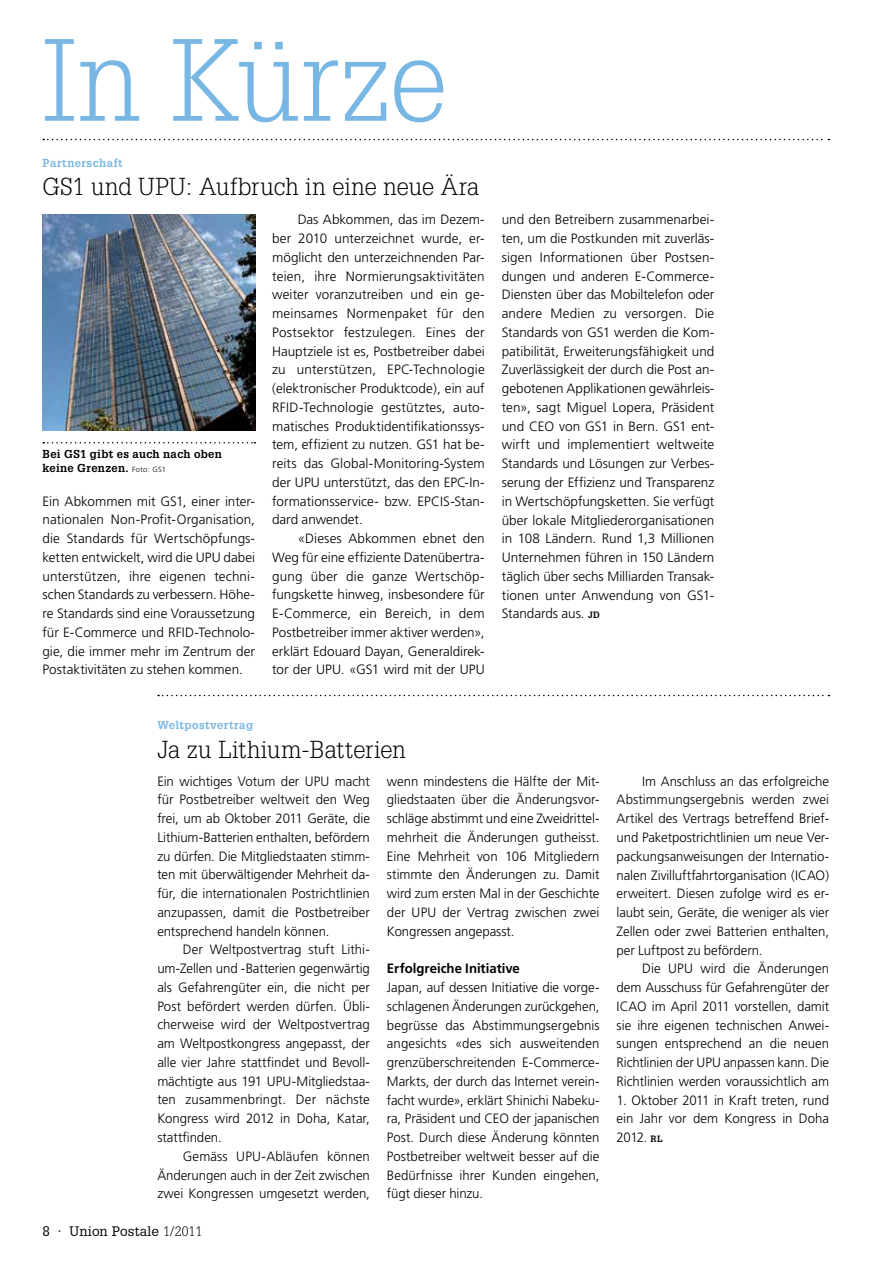
<style>
.page{position:relative;width:893px;height:1263px;background:#fff}
.page>*{position:absolute;margin:0;border:0;box-sizing:border-box;transform-origin:0 0}
.t1{font:300 114px "Glypha LT Std";letter-spacing:-.005em;color:#78b7e4}
.t2{font:300 24px "Glypha LT Std";letter-spacing:.005em;color:#000}
.t3{font:300 13.5px/18.8px "Frutiger";color:#000;text-align:justify}
.t4{font:700 13.5px "Frutiger";color:#000}
.t5{font:13.5px "Glypha LT Std";letter-spacing:.01em;color:#000}
.t6{font:700 11.25px/14.1px "Glypha LT Std";letter-spacing:.025em;color:#000}
.t7{font:700 11.25px "Glypha LT Std";letter-spacing:.045em;color:#78b7e4}
.s1{font-family:"Frutiger";font-weight:300;font-size:7.5px}
.s2{font-family:"Glypha LT Std";font-weight:700;font-size:9px}
.s3{font-weight:300}
</style>
<div class="page">
<svg style="left:43px;top:139px;width:786px;height:1px"></svg>
<img style="left:43px;top:215px;width:212px;height:215px">
<svg style="left:43px;top:442px;width:212px;height:1px"></svg>
<svg style="left:158px;top:695px;width:671px;height:1px"></svg>
<h1 class="t1" style="left:43px;top:16px;width:406px">In Kürze</h1>
<p class="t7" style="left:43px;top:156px;width:82px">Partnerschaft</p>
<h2 class="t2" style="left:43px;top:173px;width:438px">GS1 und UPU: Aufbruch in eine neue Ära</h2>
<p class="t6" style="left:43px;top:446px;width:181px">Bei GS1 gibt es auch nach oben keine Grenzen. <span class="s1">Foto: GS1</span></p>
<p class="t3" style="left:43px;top:492px;width:214px">Ein Abkommen mit GS1, einer inter&shy;nationalen Non-Profit-Organisation, die Standards für Wertschöpfungs&shy;ketten entwickelt, wird die UPU dabei unterstützen, ihre eigenen techni&shy;schen Standards zu verbessern. Höhe&shy;re Standards sind eine Voraussetzung für E-Commerce und RFID-Technolo&shy;gie, die immer mehr im Zentrum der Postaktivitäten zu stehen kommen.</p>
<p class="t3" style="left:272px;top:211px;width:214px;text-indent:26px">Das Abkommen, das im Dezem&shy;ber 2010 unterzeichnet wurde, er&shy;möglicht den unterzeichnenden Par&shy;teien, ihre Normierungsaktivitäten weiter voranzutreiben und ein ge&shy;meinsames Normenpaket für den Postsektor festzulegen. Eines der Hauptziele ist es, Postbetreiber dabei zu unterstützen, EPC-Technologie (elektronischer Produktcode), ein auf RFID-Technologie gestütztes, auto&shy;matisches Produktidentifikationssys&shy;tem, effizient zu nutzen. GS1 hat be&shy;reits das Global-Monitoring-System der UPU unterstützt, das den EPC-In&shy;formationsservice- bzw. EPCIS-Stan&shy;dard anwendet.</p>
<p class="t3" style="left:272px;top:529px;width:214px;text-indent:26px">«Dieses Abkommen ebnet den Weg für eine effiziente Datenübertra&shy;gung über die ganze Wertschöp&shy;fungskette hinweg, insbesondere für E-Commerce, ein Bereich, in dem Postbetreiber immer aktiver werden», erklärt Edouard Dayan, Generaldirek&shy;tor der UPU. «GS1 wird mit der UPU</p>
<p class="t3" style="left:502px;top:211px;width:214px">und den Betreibern zusammenarbei&shy;ten, um die Postkunden mit zuverläs&shy;sigen Informationen über Postsen&shy;dungen und anderen E-Commerce-Diensten über das Mobiltelefon oder andere Medien zu versorgen. Die Standards von GS1 werden die Kom&shy;patibilität, Erweiterungsfähigkeit und Zuverlässigkeit der durch die Post an&shy;gebotenen Applikationen gewährleis&shy;ten», sagt Miguel Lopera, Präsident und CEO von GS1 in Bern. GS1 ent&shy;wirft und implementiert weltweite Standards und Lösungen zur Verbes&shy;serung der Effizienz und Transparenz in Wertschöpfungsketten. Sie verfügt über lokale Mitgliederorganisationen in 108 Ländern. Rund 1,3 Millionen Unternehmen führen in 150 Ländern täglich über sechs Milliarden Transak&shy;tionen unter Anwendung von GS1- Standards aus. <span class="s2">JD</span></p>
<p class="t7" style="left:157px;top:718px;width:97px">Weltpostvertrag</p>
<h2 class="t2" style="left:157px;top:735px;width:250px">Ja zu Lithium-Batterien</h2>
<p class="t3" style="left:157px;top:772px;width:214px">Ein wichtiges Votum der UPU macht für Postbetreiber weltweit den Weg frei, um ab Oktober 2011 Geräte, die Lithium-Batterien enthalten, befördern zu dürfen. Die Mitgliedstaaten stimm&shy;ten mit überwältigender Mehrheit da&shy;für, die internationalen Postrichtlinien anzupassen, damit die Postbetreiber entsprechend handeln können.</p>
<p class="t3" style="left:157px;top:941px;width:214px;text-indent:26px">Der Weltpostvertrag stuft Lithi&shy;um-Zellen und -Batterien gegenwärtig als Gefahrengüter ein, die nicht per Post befördert werden dürfen. Übli&shy;cherweise wird der Weltpostvertrag am Weltpostkongress angepasst, der alle vier Jahre stattfindet und Bevoll&shy;mächtigte aus 191 UPU-Mitgliedstaa&shy;ten zusammenbringt. Der nächste Kongress wird 2012 in Doha, Katar, stattfinden.</p>
<p class="t3" style="left:157px;top:1147px;width:214px;text-indent:26px">Gemäss UPU-Abläufen können Änderungen auch in der Zeit zwischen zwei Kongressen umgesetzt werden,</p>
<p class="t5" style="left:43px;top:1223px;width:161px">8 · Union Postale <span class="s3">1/2011</span></p>
<p class="t3" style="left:387px;top:772px;width:214px">wenn mindestens die Hälfte der Mit&shy;gliedstaaten über die Änderungsvor&shy;schläge abstimmt und eine Zweidrittel&shy;mehrheit die Änderungen gutheisst.<br>Eine Mehrheit von 106 Mitgliedern stimmte den Änderungen zu. Damit wird zum ersten Mal in der Geschichte der UPU der Vertrag zwischen zwei Kongressen angepasst.</p>
<p class="t4" style="left:387px;top:960px;width:134px">Erfolgreiche Initiative</p>
<p class="t3" style="left:387px;top:978px;width:214px">Japan, auf dessen Initiative die vorge&shy;schlagenen Änderungen zurückgehen, begrüsse das Abstimmungsergebnis angesichts «des sich ausweitenden grenzüberschreitenden E-Commerce-Markts, der durch das Internet verein&shy;facht wurde», erklärt Shinichi Nabeku&shy;ra, Präsident und CEO der japanischen Post. Durch diese Änderung könnten Postbetreiber weltweit besser auf die Bedürfnisse ihrer Kunden eingehen, fügt dieser hinzu.</p>
<p class="t3" style="left:617px;top:772px;width:214px;text-indent:26px">Im Anschluss an das erfolgreiche Abstimmungsergebnis werden zwei Artikel des Vertrags betreffend Brief&shy;und Paketpostrichtlinien um neue Ver&shy;packungsanweisungen der Internatio&shy;nalen Zivilluftfahrtorganisation (ICAO) erweitert. Diesen zufolge wird es er&shy;laubt sein, Geräte, die weniger als vier Zellen oder zwei Batterien enthalten, per Luftpost zu befördern.</p>
<p class="t3" style="left:617px;top:959px;width:214px;text-indent:26px">Die UPU wird die Änderungen dem Ausschuss für Gefahrengüter der ICAO im April 2011 vorstellen, damit sie ihre eigenen technischen Anwei&shy;sungen entsprechend an die neuen Richtlinien der UPU anpassen kann. Die Richtlinien werden voraussichtlich am</p>
<p class="t3" style="left:617px;top:1091px;width:214px">1. Oktober 2011 in Kraft treten, rund ein Jahr vor dem Kongress in Doha 2012. <span class="s2">RL</span></p>
</div>
